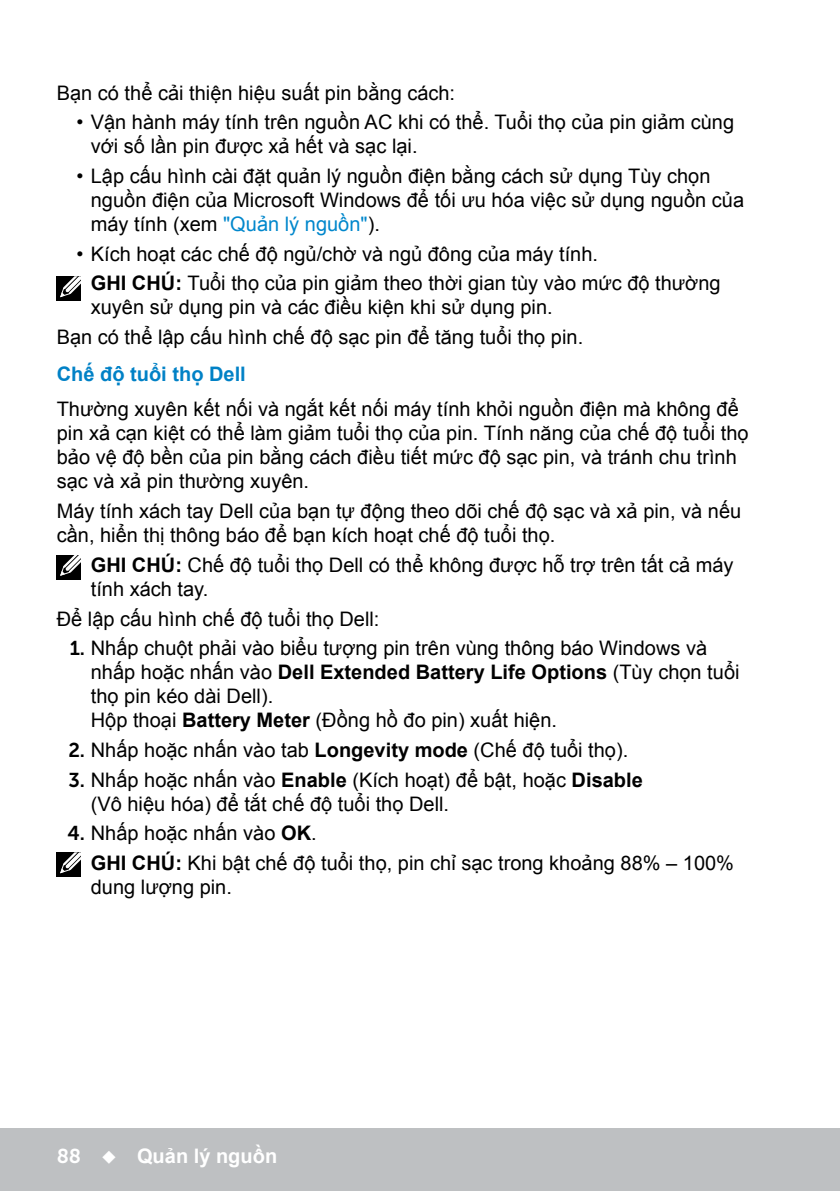
<style>
.page{position:relative;width:840px;height:1191px;background:#fff}
.page>*{position:absolute;margin:0;border:0;box-sizing:border-box;transform-origin:0 0}
.Paragraph{font:20px/24px "Arial";color:#000}
.Note{font:20px/24px "Arial";color:#000}
.Head3{font:700 20px "Arial";color:#0081c6}
.t1{font:700 20px "Arial";color:#fff}
.s1{color:#0087cc}
.s2{font-weight:700}
.s3{font-family:"Museo Sans For Dell 700"}
.s4{font-family:"Museo Sans For Dell 700";font-weight:400}
</style>
<div class="page">
<div style="left:0;top:1128px;width:839px;height:63px;background:#bec0c2"></div>
<div style="left:57px;top:276px;width:24px;height:25px;background:#000"></div>
<svg style="left:60px;top:276px;width:21px;height:22px"></svg>
<div style="left:57px;top:555px;width:24px;height:24px;background:#000"></div>
<svg style="left:60px;top:555px;width:21px;height:21px"></svg>
<div style="left:57px;top:852px;width:24px;height:24px;background:#000"></div>
<svg style="left:60px;top:852px;width:21px;height:22px"></svg>
<p class="Paragraph" style="left:57px;top:81px;width:400px">Bạn có thể cải thiện hiệu suất pin bằng cách:</p>
<p class="Paragraph" style="left:91px;top:110px;width:644px;text-indent:-14px">• Vận hành máy tính trên nguồn AC khi có thể. Tuổi thọ của pin giảm cùng với số lần pin được xả hết và sạc lại.</p>
<p class="Paragraph" style="left:91px;top:164px;width:654px;text-indent:-14px">• Lập cấu hình cài đặt quản lý nguồn điện bằng cách sử dụng Tùy chọn nguồn điện của Microsoft Windows để tối ưu hóa việc sử dụng nguồn của máy tính (xem <span class="s1">"Quản lý nguồn"</span>).</p>
<p class="Paragraph" style="left:77px;top:242px;width:522px">• Kích hoạt các chế độ ngủ/chờ và ngủ đông của máy tính.</p>
<p class="Note" style="left:91px;top:271px;width:631px"><span class="s2">GHI CHÚ:</span> Tuổi thọ của pin giảm theo thời gian tùy vào mức độ thường xuyên sử dụng pin và các điều kiện khi sử dụng pin.</p>
<p class="Paragraph" style="left:57px;top:325px;width:527px">Bạn có thể lập cấu hình chế độ sạc pin để tăng tuổi thọ pin.</p>
<p class="Head3" style="left:57px;top:361px;width:190px">Chế độ tuổi thọ Dell</p>
<p class="Paragraph" style="left:57px;top:397px;width:693px">Thường xuyên kết nối và ngắt kết nối máy tính khỏi nguồn điện mà không để pin xả cạn kiệt có thể làm giảm tuổi thọ của pin. Tính năng của chế độ tuổi thọ bảo vệ độ bền của pin bằng cách điều tiết mức độ sạc pin, và tránh chu trình sạc và xả pin thường xuyên.</p>
<p class="Paragraph" style="left:57px;top:499px;width:685px">Máy tính xách tay Dell của bạn tự động theo dõi chế độ sạc và xả pin, và nếu cần, hiển thị thông báo để bạn kích hoạt chế độ tuổi thọ.</p>
<p class="Note" style="left:91px;top:553px;width:644px"><span class="s2">GHI CHÚ:</span> Chế độ tuổi thọ Dell có thể không được hỗ trợ trên tất cả máy tính xách tay.</p>
<p class="Paragraph" style="left:57px;top:606px;width:324px">Để lập cấu hình chế độ tuổi thọ Dell:</p>
<p class="Paragraph" style="left:91px;top:636px;width:650px;text-indent:-21px"><span class="s3">1.</span> Nhấp chuột phải vào biểu tượng pin trên vùng thông báo Windows và nhấp hoặc nhấn vào <span class="s2">Dell Extended Battery Life Options</span> (Tùy chọn tuổi thọ pin kéo dài Dell).<br>Hộp thoại <span class="s2">Battery Meter</span> (Đồng hồ đo pin) xuất hiện.</p>
<p class="Paragraph" style="left:68px;top:738px;width:561px"><span class="s3">2.</span> Nhấp hoặc nhấn vào tab <span class="s2">Longevity mode</span> (Chế độ tuổi thọ).</p>
<p class="Paragraph" style="left:91px;top:767px;width:553px;text-indent:-22px"><span class="s3">3.</span> Nhấp hoặc nhấn vào <span class="s2">Enable</span> (Kích hoạt) để bật, hoặc <span class="s2">Disable </span>(Vô hiệu hóa) để tắt chế độ tuổi thọ Dell.</p>
<p class="Paragraph" style="left:67px;top:821px;width:250px"><span class="s3">4.</span> Nhấp hoặc nhấn vào <span class="s2">OK</span>.</p>
<p class="Note" style="left:91px;top:851px;width:644px"><span class="s2">GHI CHÚ:</span> Khi bật chế độ tuổi thọ, pin chỉ sạc trong khoảng 88% – 100% dung lượng pin.</p>
<p class="t1" style="left:57px;top:1142px;width:222px"><span class="s4">88</span> ◆ Quản lý nguồn</p>
</div>
